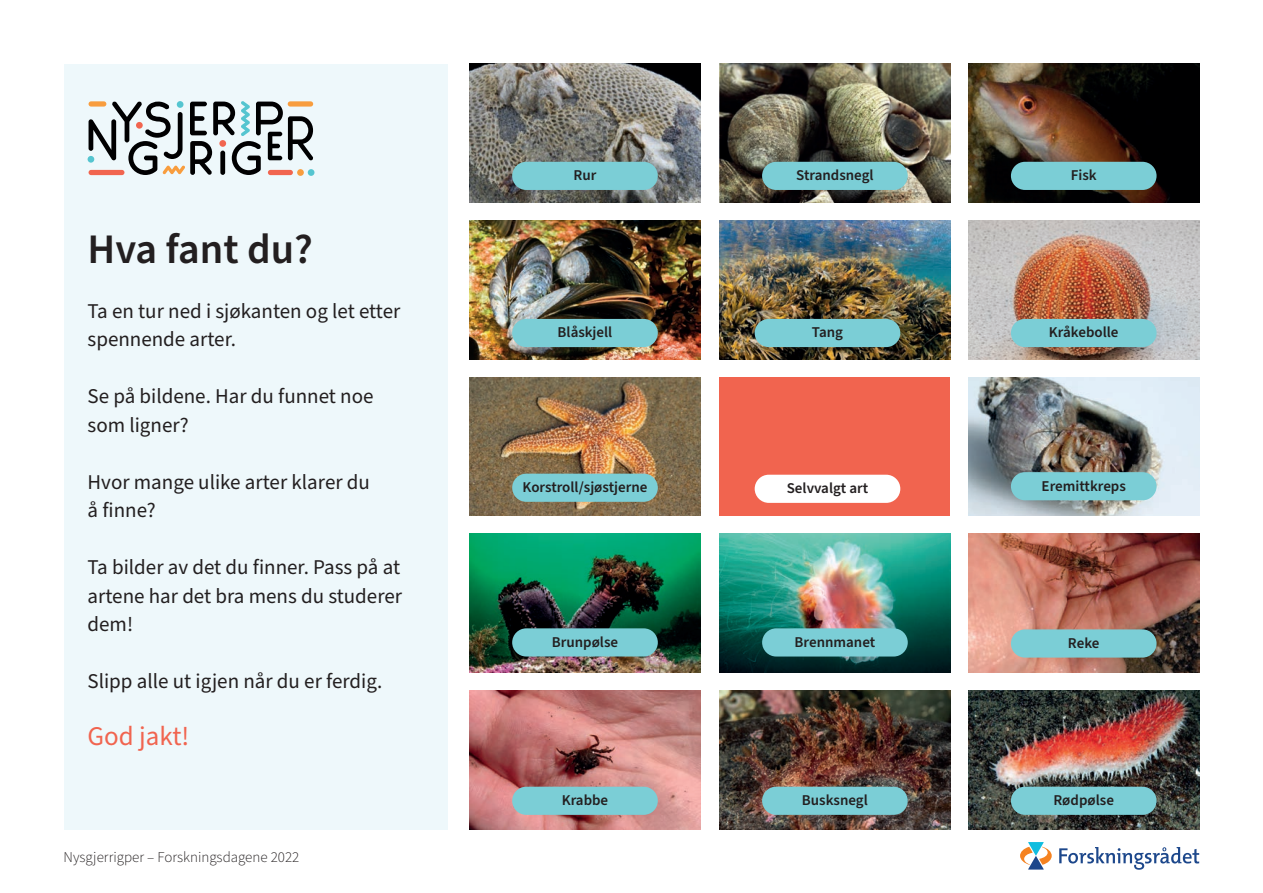
<style>
.page{position:relative;width:1263px;height:893px;background:#fff}
.page>*{position:absolute;margin:0;border:0;box-sizing:border-box;transform-origin:0 0}
.t1{font:600 42px "Source Sans Pro";color:#231f20}
.t2{font:27px "Source Sans Pro";color:#f1644f}
.t3{font:21px/28.5px "Source Sans Pro";color:#231f20}
.t4{font:600 15px "Source Sans Pro";color:#231f20}
.t5{font:300 15px "Source Sans Pro";color:#231f20}
</style>
<div class="page">
<div style="left:65px;top:64px;width:383px;height:765px;background:#eef8fb"></div>
<img style="left:469px;top:64px;width:231px;height:139px">
<img style="left:469px;top:220px;width:231px;height:139px">
<img style="left:469px;top:377px;width:231px;height:139px">
<img style="left:469px;top:534px;width:231px;height:139px">
<img style="left:469px;top:690px;width:231px;height:139px">
<img style="left:719px;top:64px;width:231px;height:139px">
<img style="left:719px;top:220px;width:231px;height:139px">
<div style="left:719px;top:377px;width:231px;height:139px;background:#f1644f"></div>
<img style="left:719px;top:534px;width:231px;height:139px">
<img style="left:719px;top:690px;width:231px;height:139px">
<img style="left:968px;top:64px;width:231px;height:139px">
<img style="left:968px;top:220px;width:231px;height:139px">
<img style="left:968px;top:377px;width:231px;height:139px">
<img style="left:968px;top:534px;width:231px;height:139px">
<img style="left:968px;top:690px;width:231px;height:139px">
<div style="left:512px;top:162px;width:146px;height:28px;background:#7bced6;border-radius:14px"></div>
<div style="left:512px;top:319px;width:146px;height:28px;background:#7bced6;border-radius:14px"></div>
<div style="left:512px;top:474px;width:146px;height:28px;background:#7bced6;border-radius:14px"></div>
<div style="left:512px;top:628px;width:146px;height:28px;background:#7bced6;border-radius:14px"></div>
<div style="left:512px;top:787px;width:146px;height:28px;background:#7bced6;border-radius:14px"></div>
<div style="left:762px;top:787px;width:146px;height:28px;background:#7bced6;border-radius:14px"></div>
<div style="left:1011px;top:787px;width:145px;height:28px;background:#7bced6;border-radius:14px"></div>
<div style="left:1011px;top:629px;width:145px;height:29px;background:#7bced6;border-radius:14px"></div>
<div style="left:1011px;top:472px;width:145px;height:28px;background:#7bced6;border-radius:14px"></div>
<div style="left:1011px;top:319px;width:145px;height:28px;background:#7bced6;border-radius:14px"></div>
<div style="left:755px;top:319px;width:145px;height:28px;background:#7bced6;border-radius:14px"></div>
<div style="left:755px;top:475px;width:145px;height:28px;background:#fff;border-radius:14px"></div>
<div style="left:762px;top:628px;width:146px;height:28px;background:#7bced6;border-radius:14px"></div>
<div style="left:762px;top:162px;width:146px;height:28px;background:#7bced6;border-radius:14px"></div>
<div style="left:1011px;top:162px;width:145px;height:28px;background:#7bced6;border-radius:14px"></div>
<svg style="left:1059px;top:847px;width:140px;height:23px"></svg>
<svg style="left:1020px;top:842px;width:32px;height:28px"></svg>
<div style="left:88px;top:156px;width:6px;height:7px;background:#55c5d0;border-radius:50%"></div>
<svg style="left:89px;top:101px;width:224px;height:74px"></svg>
<div style="left:288px;top:101px;width:25px;height:6px;background:#f89d3e;border-radius:3px"></div>
<h1 class="t1" style="left:88px;top:221px;width:227px">Hva fant du?</h1>
<p class="t3" style="left:88px;top:297px;width:314px">Ta en tur ned i sjøkanten og let etter spennende arter.</p>
<p class="t3" style="left:88px;top:383px;width:287px">Se på bildene. Har du funnet noe som ligner?</p>
<p class="t3" style="left:88px;top:468px;width:284px">Hvor mange ulike arter klarer du å finne?</p>
<p class="t3" style="left:88px;top:554px;width:316px;text-align:justify">Ta bilder av det du finner. Pass på at artene har det bra mens du studerer dem!</p>
<p class="t3" style="left:88px;top:668px;width:296px">Slipp alle ut igjen når du er ferdig.</p>
<p class="t2" style="left:88px;top:718px;width:103px">God jakt!</p>
<p class="t5" style="left:63px;top:847px;width:237px">Nysgjerrigper – Forskningsdagene 2022</p>
<p class="t4" style="left:573px;top:165px;width:24px">Rur</p>
<p class="t4" style="left:796px;top:165px;width:79px">Strandsnegl</p>
<p class="t4" style="left:1071px;top:165px;width:27px">Fisk</p>
<p class="t4" style="left:558px;top:322px;width:56px">Blåskjell</p>
<p class="t4" style="left:812px;top:322px;width:33px">Tang</p>
<p class="t4" style="left:1049px;top:322px;width:71px">Kråkebolle</p>
<p class="t4" style="left:523px;top:477px;width:126px">Korstroll/sjøstjerne</p>
<p class="t4" style="left:787px;top:478px;width:83px">Selvvalgt art</p>
<p class="t4" style="left:1041px;top:476px;width:86px">Eremittkreps</p>
<p class="t4" style="left:552px;top:632px;width:68px">Brunpølse</p>
<p class="t4" style="left:795px;top:632px;width:82px">Brennmanet</p>
<p class="t4" style="left:1068px;top:633px;width:33px">Reke</p>
<p class="t4" style="left:562px;top:790px;width:48px">Krabbe</p>
<p class="t4" style="left:802px;top:790px;width:67px">Busksnegl</p>
<p class="t4" style="left:1053px;top:790px;width:62px">Rødpølse</p>
</div>
